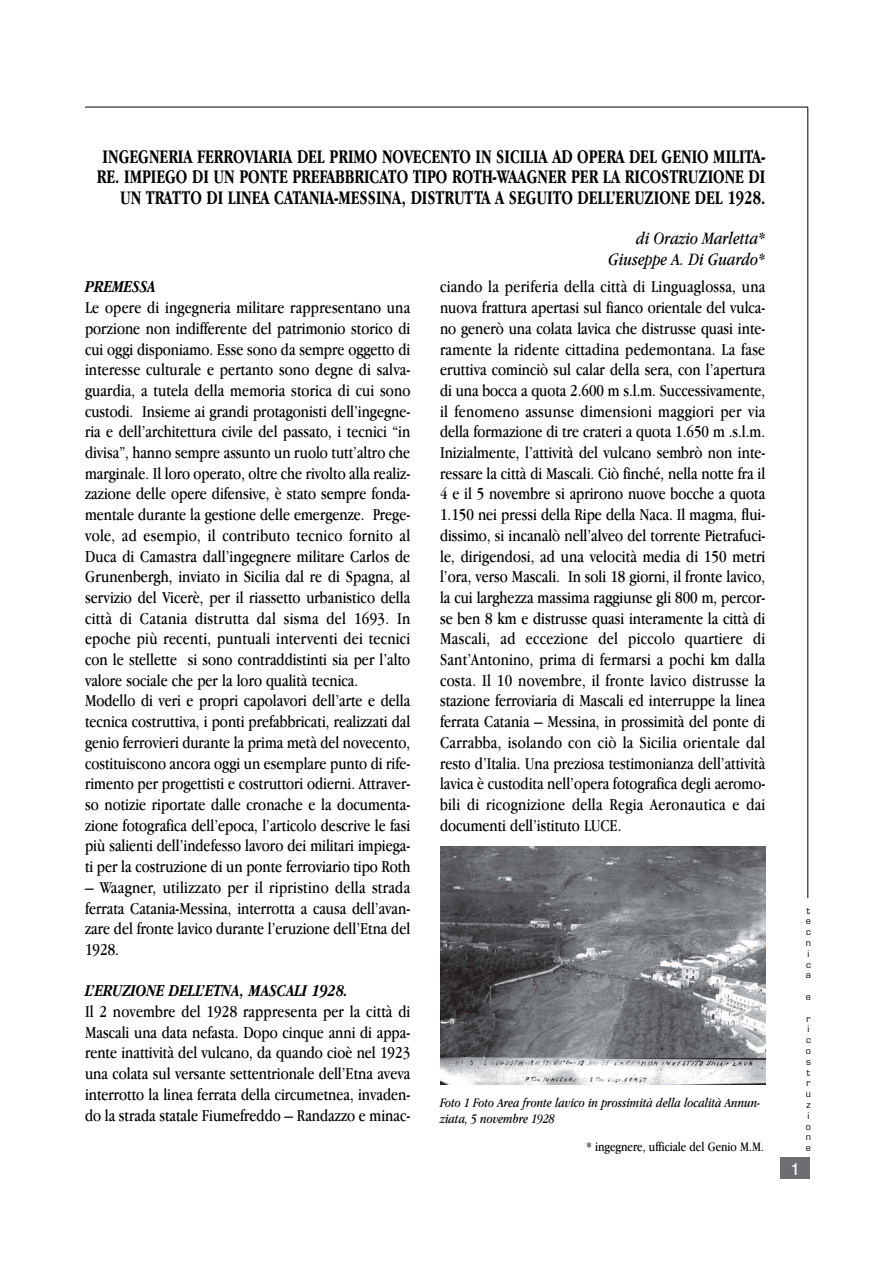
<style>
.page{position:relative;width:893px;height:1263px;background:#fff}
.page>*{position:absolute;margin:0;border:0;box-sizing:border-box;transform-origin:0 0}
.t1{font:700 19.95px/20.4px "Apple Garamond";color:#000;text-align:right;scale:.9 1}
.t2{font:italic 18px/20.4px "Apple Garamond";color:#000;text-align:right}
.t3{font:17.25px/20.7px "Apple Garamond";color:#000;text-align:justify}
.t4{font:italic 700 17.25px "Apple Garamond";color:#000}
.t5{font:17.25px "Helvetica";color:#fff}
.t6{font:italic 13.5px/16.2px "Apple Garamond";color:#000}
.t7{font:13.5px "Apple Garamond";color:#000}
.t8{font:9px/10.8px "Eurostile";color:#000}
</style>
<div class="page">
<hr style="left:807px;top:107px;width:1px;height:791px;background:#000">
<hr style="left:85px;top:107px;width:723px;height:1px;background:#000">
<div style="left:780px;top:1158px;width:30px;height:21px;background:#6d6e71"></div>
<img style="left:440px;top:846px;width:325px;height:238px">
<p class="t1" style="left:97px;top:148px;width:744px">INGEGNERIA FERROVIARIA DEL PRIMO NOVECENTO IN SICILIA AD OPERA DEL GENIO MILITA-<br>RE. IMPIEGO DI UN PONTE PREFABBRICATO TIPO ROTH-WAAGNER PER LA RICOSTRUZIONE DI<br>UN TRATTO DI LINEA CATANIA-MESSINA, DISTRUTTA A SEGUITO DELL’ERUZIONE DEL 1928.</p>
<p class="t2" style="left:609px;top:230px;width:158px">di Orazio Marletta*<br>Giuseppe A. Di Guardo*</p>
<p class="t4" style="left:85px;top:280px;width:72px">PREMESSA</p>
<p class="t3" style="left:85px;top:299px;width:327px;text-align:left">Le opere di ingegneria militare rappresentano una porzione non indifferente del patrimonio storico di cui oggi disponiamo. Esse sono da sempre oggetto di interesse culturale e pertanto sono degne di salva&shy;guardia, a tutela della memoria storica di cui sono custodi. Insieme ai grandi protagonisti dell’ingegne&shy;ria e dell’architettura civile del passato, i tecnici “in divisa”, hanno sempre assunto un ruolo tutt’altro che marginale. Il loro operato, oltre che rivolto alla realiz&shy;zazione delle opere difensive, è stato sempre fonda&shy;mentale durante la gestione delle emergenze. Prege&shy;vole, ad esempio, il contributo tecnico fornito al Duca di Camastra dall’ingegnere militare Carlos de Grunenbergh, inviato in Sicilia dal re di Spagna, al servizio del Vicerè, per il riassetto urbanistico della città di Catania distrutta dal sisma del 1693. In epoche più recenti, puntuali interventi dei tecnici con le stellette si sono contraddistinti sia per l’alto valore sociale che per la loro qualità tecnica.<br>Modello di veri e propri capolavori dell’arte e della tecnica costruttiva, i ponti prefabbricati, realizzati dal genio ferrovieri durante la prima metà del novecento, costituiscono ancora oggi un esemplare punto di rife&shy;rimento per progettisti e costruttori odierni. Attraver&shy;so notizie riportate dalle cronache e la documenta&shy;zione fotografica dell’epoca, l’articolo descrive le fasi più salienti dell’indefesso lavoro dei militari impiega&shy;ti per la costruzione di un ponte ferroviario tipo Roth</p>
<p class="t3" style="left:85px;top:878px;width:327px">– Waagner, utilizzato per il ripristino della strada ferrata Catania-Messina, interrotta a causa dell’avan&shy;zare del fronte lavico durante l’eruzione dell’Etna del 1928.</p>
<p class="t4" style="left:85px;top:984px;width:265px">L’ERUZIONE DELL’ETNA, MASCALI 1928.</p>
<p class="t3" style="left:85px;top:1002px;width:327px">Il 2 novembre del 1928 rappresenta per la città di Mascali una data nefasta. Dopo cinque anni di appa&shy;rente inattività del vulcano, da quando cioè nel 1923 una colata sul versante settentrionale dell’Etna aveva interrotto la linea ferrata della circumetnea, invaden&shy;do la strada statale Fiumefreddo – Randazzo e minac-</p>
<p class="t3" style="left:440px;top:278px;width:327px">ciando la periferia della città di Linguaglossa, una nuova frattura apertasi sul fianco orientale del vulca&shy;no generò una colata lavica che distrusse quasi inte&shy;ramente la ridente cittadina pedemontana. La fase eruttiva cominciò sul calar della sera, con l’apertura di una bocca a quota 2.600 m s.l.m. Successivamente, il fenomeno assunse dimensioni maggiori per via della formazione di tre crateri a quota 1.650 m .s.l.m.<br>Inizialmente, l’attività del vulcano sembrò non inte&shy;ressare la città di Mascali. Ciò finché, nella notte fra il 4 e il 5 novembre si aprirono nuove bocche a quota 1.150 nei pressi della Ripe della Naca. Il magma, flui&shy;dissimo, si incanalò nell’alveo del torrente Pietrafuci&shy;le, dirigendosi, ad una velocità media di 150 metri l’ora, verso Mascali. In soli 18 giorni, il fronte lavico, la cui larghezza massima raggiunse gli 800 m, percor&shy;se ben 8 km e distrusse quasi interamente la città di Mascali, ad eccezione del piccolo quartiere di Sant’Antonino, prima di fermarsi a pochi km dalla costa. Il 10 novembre, il fronte lavico distrusse la stazione ferroviaria di Mascali ed interruppe la linea ferrata Catania – Messina, in prossimità del ponte di Carrabba, isolando con ciò la Sicilia orientale dal resto d’Italia. Una preziosa testimonianza dell’attività lavica è custodita nell’opera fotografica degli aeromo&shy;bili di ricognizione della Regia Aeronautica e dai documenti dell’istituto LUCE.</p>
<p class="t6" style="left:440px;top:1095px;width:322px">Foto 1 Foto Area fronte lavico in prossimità della località Annun&shy;ziata, 5 novembre 1928</p>
<p class="t7" style="left:586px;top:1142px;width:179px">* ingegnere, ufficiale del Genio M.M.</p>
<p class="t5" style="left:790px;top:1162px;width:11px">1</p>
<p class="t8" style="left:806px;top:905px;width:7px">t e c n i c a</p>
<p class="t8" style="left:806px;top:991px;width:7px">e</p>
<p class="t8" style="left:806px;top:1013px;width:7px">r i c o s t r u z i o n e</p>
</div>
